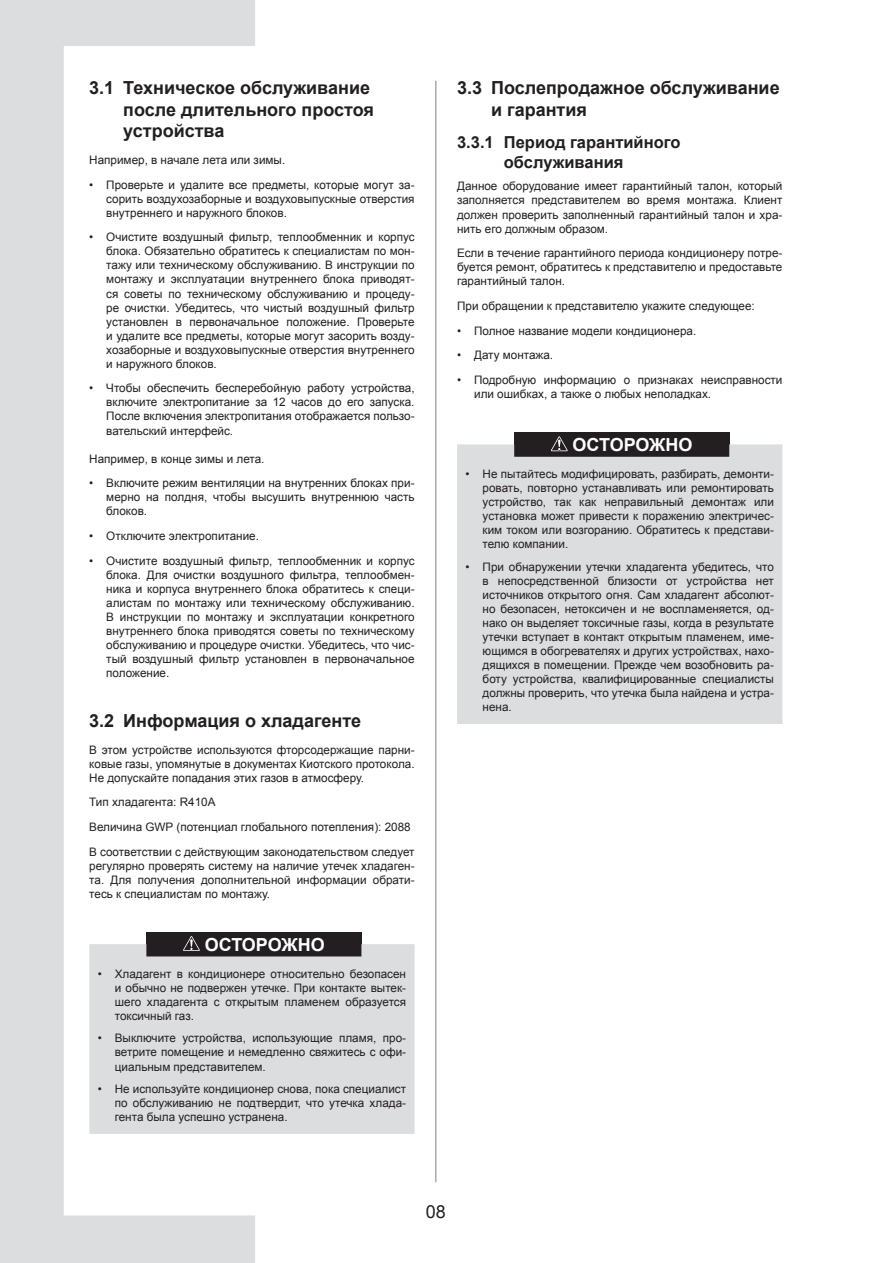
<style>
.page{position:relative;width:893px;height:1263px;background:#fff}
.page>*{position:absolute;margin:0;border:0;box-sizing:border-box;transform-origin:0 0}
.t1{font:700 18px/21.6px "Arial";color:#231f20}
.t2{font:700 18px "Arial";letter-spacing:-.005em;color:#fff}
.t3{font:18px "Arial";color:#231f20}
.t4{font:700 16.5px/19.8px "Arial";color:#231f20}
.t5{font:11.7px/14.1px "Arial";color:#231f20;text-align:justify}
</style>
<div class="page">
<svg style="left:0;top:0;width:255px;height:1263px"></svg>
<hr style="left:436px;top:81px;width:1px;height:1101px;background:#808285">
<div style="left:146px;top:932px;width:215px;height:24px;background:#231f20"></div>
<div style="left:89px;top:944px;width:326px;height:190px;background:#dcdddf"></div>
<svg style="left:183px;top:936px;width:17px;height:15px"></svg>
<div style="left:514px;top:432px;width:215px;height:25px;background:#231f20"></div>
<div style="left:457px;top:444px;width:325px;height:280px;background:#dcdddf"></div>
<svg style="left:551px;top:436px;width:17px;height:15px"></svg>
<h1 class="t1" style="left:123px;top:77px;width:252px;text-indent:-34px">3.1 Техническое обслуживание после длительного простоя устройства</h1>
<p class="t5" style="left:89px;top:153px;width:197px">Например, в начале лета или зимы.</p>
<p class="t5" style="left:106px;top:178px;width:310px;text-indent:-17px">• Проверьте и удалите все предметы, которые могут за&shy;сорить воздухозаборные и воздуховыпускные отверстия внутреннего и наружного блоков.</p>
<p class="t5" style="left:106px;top:230px;width:310px;text-indent:-17px">• Очистите воздушный фильтр, теплообменник и корпус блока. Обязательно обратитесь к специалистам по мон&shy;тажу или техническому обслуживанию. В инструкции по монтажу и эксплуатации внутреннего блока приводят&shy;ся советы по техническому обслуживанию и процеду&shy;ре очистки. Убедитесь, что чистый воздушный фильтр установлен в первоначальное положение. Проверьте и удалите все предметы, которые могут засорить возду&shy;хозаборные и воздуховыпускные отверстия внутреннего и наружного блоков.</p>
<p class="t5" style="left:106px;top:381px;width:310px;text-indent:-17px">• Чтобы обеспечить бесперебойную работу устройства, включите электропитание за 12 часов до его запуска.<br>После включения электропитания отображается пользо&shy;вательский интерфейс.</p>
<p class="t5" style="left:89px;top:452px;width:177px">Например, в конце зимы и лета.</p>
<p class="t5" style="left:106px;top:476px;width:310px;text-indent:-17px">• Включите режим вентиляции на внутренних блоках при&shy;мерно на полдня, чтобы высушить внутреннюю часть блоков.</p>
<p class="t5" style="left:89px;top:529px;width:171px">• Отключите электропитание.</p>
<p class="t5" style="left:106px;top:554px;width:310px;text-indent:-17px">• Очистите воздушный фильтр, теплообменник и корпус блока. Для очистки воздушного фильтра, теплообмен&shy;ника и корпуса внутреннего блока обратитесь к специ&shy;алистам по монтажу или техническому обслуживанию.<br>В инструкции по монтажу и эксплуатации конкретного внутреннего блока приводятся советы по техническому обслуживанию и процедуре очистки. Убедитесь, что чис&shy;тый воздушный фильтр установлен в первоначальное положение.</p>
<h1 class="t1" style="left:89px;top:710px;width:273px">3.2 Информация о хладагенте</h1>
<p class="t5" style="left:89px;top:742px;width:327px">В этом устройстве используются фторсодержащие парни&shy;ковые газы, упомянутые в документах Киотского протокола.<br>Не допускайте попадания этих газов в атмосферу.</p>
<p class="t5" style="left:89px;top:790px;width:327px;line-height:24.8px;text-align:left">Тип хладагента: R410A<br>Величина GWP (потенциал глобального потепления): 2088<br>В соответствии с действующим законодательством следует</p>
<p class="t5" style="left:89px;top:859px;width:327px">регулярно проверять систему на наличие утечек хладаген&shy;та. Для получения дополнительной информации обрати&shy;тесь к специалистам по монтажу.</p>
<h1 class="t2" style="left:205px;top:933px;width:121px">ОСТОРОЖНО</h1>
<p class="t5" style="left:115px;top:967px;width:293px;text-indent:-17px">• Хладагент в кондиционере относительно безопасен и обычно не подвержен утечке. При контакте вытек&shy;шего хладагента с открытым пламенем образуется токсичный газ.</p>
<p class="t5" style="left:115px;top:1031px;width:293px;text-indent:-17px">• Выключите устройства, использующие пламя, про&shy;ветрите помещение и немедленно свяжитесь с офи&shy;циальным представителем.</p>
<p class="t5" style="left:115px;top:1082px;width:293px;text-indent:-17px">• Не используйте кондиционер снова, пока специалист по обслуживанию не подтвердит, что утечка хлада&shy;гента была успешно устранена.</p>
<h1 class="t1" style="left:491px;top:77px;width:290px;text-indent:-34px">3.3 Послепродажное обслуживание и гарантия</h1>
<h2 class="t4" style="left:504px;top:133px;width:178px;text-indent:-47px">3.3.1 Период гарантийного обслуживания</h2>
<p class="t5" style="left:457px;top:179px;width:327px">Данное оборудование имеет гарантийный талон, который заполняется представителем во время монтажа. Клиент должен проверить заполненный гарантийный талон и хра&shy;нить его должным образом.</p>
<p class="t5" style="left:457px;top:246px;width:327px">Если в течение гарантийного периода кондиционеру потре&shy;буется ремонт, обратитесь к представителю и предоставьте гарантийный талон.</p>
<p class="t5" style="left:457px;top:299px;width:299px">При обращении к представителю укажите следующее:</p>
<p class="t5" style="left:457px;top:324px;width:241px">• Полное название модели кондиционера.</p>
<p class="t5" style="left:457px;top:348px;width:98px">• Дату монтажа.</p>
<p class="t5" style="left:474px;top:373px;width:310px;text-indent:-17px">• Подробную информацию о признаках неисправности или ошибках, а также о любых неполадках.</p>
<h1 class="t2" style="left:573px;top:433px;width:121px">ОСТОРОЖНО</h1>
<p class="t5" style="left:483px;top:467px;width:293px;text-indent:-17px">• Не пытайтесь модифицировать, разбирать, демонти&shy;ровать, повторно устанавливать или ремонтировать устройство, так как неправильный демонтаж или установка может привести к поражению электричес&shy;ким током или возгоранию. Обратитесь к представи&shy;телю компании.</p>
<p class="t5" style="left:483px;top:560px;width:293px;text-indent:-17px">• При обнаружении утечки хладагента убедитесь, что в непосредственной близости от устройства нет источников открытого огня. Сам хладагент абсолют&shy;но безопасен, нетоксичен и не воспламеняется, од&shy;нако он выделяет токсичные газы, когда в результате утечки вступает в контакт открытым пламенем, име&shy;ющимся в обогревателях и других устройствах, нахо&shy;дящихся в помещении. Прежде чем возобновить ра&shy;боту устройства, квалифицированные специалисты должны проверить, что утечка была найдена и устра&shy;нена.</p>
<h1 class="t3" style="left:426px;top:1199px;width:22px">08</h1>
</div>
